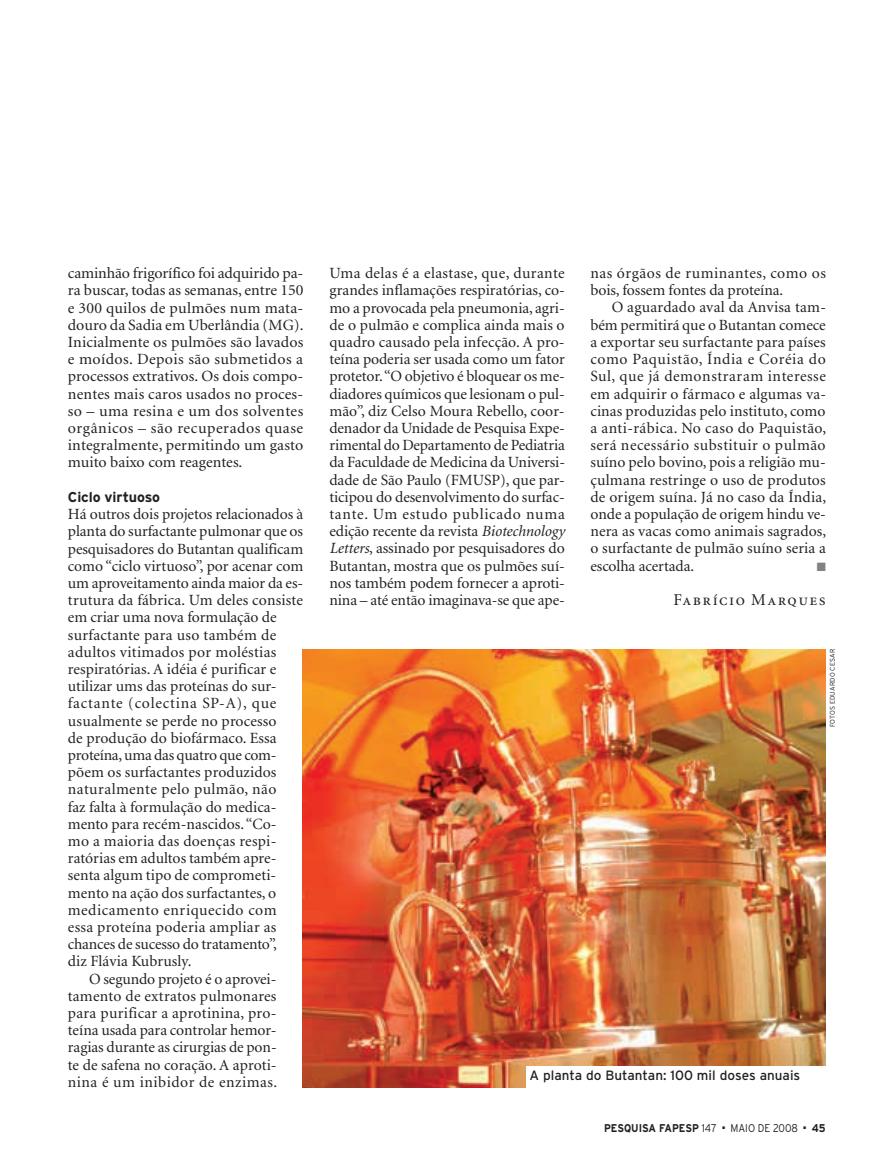
<style>
.page{position:relative;width:885px;height:1170px;background:#fff}
.page>*{position:absolute;margin:0;border:0;box-sizing:border-box;transform-origin:0 0}
.t1{font:16.5px "Minion Regular SC";letter-spacing:.09em;color:#231f20}
.t2{font:15.6px/17.2px "Minion";letter-spacing:.005em;color:#231f20;text-align:justify}
.t3{font:15.6px "Minion";letter-spacing:.035em;color:#231f20}
.t4{font:15.6px "Minion";letter-spacing:-.015em;color:#231f20}
.t5{font:15.6px "Minion";letter-spacing:.05em;color:#231f20}
.t6{font:15.6px "Minion";letter-spacing:.025em;color:#231f20}
.t7{font:700 14.25px "Interstate";color:#231f20}
.t8{font:13.5px "Interstate";color:#231f20}
.t9{font:12px "Zapf Dingbats";color:#808285}
.t10{font:700 11.25px "Interstate";color:#231f20;scale:.9 1}
.t11{font:300 11.25px "Interstate";color:#231f20;scale:.9 1}
.t12{font:300 6.75px "Interstate";letter-spacing:.025em;color:#231f20}
.s1{font-style:italic}
.s2{font-weight:300}
</style>
<div class="page">
<img style="left:302px;top:649px;width:523px;height:438px">
<div style="left:526px;top:1066px;width:299px;height:30px;background:#fff"></div>
<p class="t2" style="left:68px;top:265px;width:237px">caminhão frigorífico foi adqui rido pa&shy;ra buscar, todas as semanas, entre 150 e 300 quilos de pulmões num mata&shy;douro da Sadia em Uberlândia (MG).<br>Inicialmente os pulmões são lavados e moídos. Depois são submetidos a processos extrativos. Os dois compo&shy;nentes mais caros usados no proces&shy;so – uma resina e um dos solventes orgânicos – são recuperados quase integralmente, permitindo um gasto mui to baixo com reagentes.</p>
<p class="t7" style="left:68px;top:491px;width:93px">C iclo virtuoso</p>
<p class="t2" style="left:68px;top:506px;width:237px">Há outros dois projetos relacionados à</p>
<p class="t2" style="left:68px;top:523px;width:237px">planta do surfactante pulmonar que os</p>
<p class="t2" style="left:68px;top:540px;width:237px">pesquisadores do Butantan qualificam</p>
<p class="t2" style="left:68px;top:557px;width:237px">como “ciclo virtuoso”, por acenar com</p>
<p class="t2" style="left:68px;top:574px;width:237px">um aproveitamento ainda maior da es-</p>
<p class="t2" style="left:68px;top:592px;width:237px">trutura da fábrica. Um deles consiste</p>
<p class="t2" style="left:68px;top:609px;width:210px">em criar uma nova formulação de</p>
<p class="t2" style="left:68px;top:626px;width:210px">surfactante para uso também de</p>
<p class="t2" style="left:68px;top:643px;width:210px">adultos vitimados por moléstias</p>
<p class="t2" style="left:68px;top:660px;width:210px">respiratórias. A idéia é purificar e</p>
<p class="t2" style="left:68px;top:678px;width:210px">utilizar ums das proteínas do sur-</p>
<p class="t5" style="left:68px;top:695px;width:210px">factante (colectina SP-A), que</p>
<p class="t2" style="left:68px;top:712px;width:210px">usualmente se perde no processo</p>
<p class="t2" style="left:68px;top:729px;width:210px">de produção do biofármaco. Essa</p>
<p class="t4" style="left:68px;top:747px;width:210px">proteína, uma das quatro que com-</p>
<p class="t2" style="left:68px;top:764px;width:210px">põem os surfactantes produzidos</p>
<p class="t6" style="left:68px;top:781px;width:210px">naturalmente pelo pulmão, não</p>
<p class="t2" style="left:68px;top:798px;width:210px">faz falta à formulação do medica-</p>
<p class="t2" style="left:68px;top:815px;width:210px">mento para recém-nascidos. “Co-</p>
<p class="t2" style="left:68px;top:832px;width:210px">mo a maioria das doenças respi-</p>
<p class="t2" style="left:68px;top:850px;width:210px">ratórias em adultos também apre-</p>
<p class="t2" style="left:68px;top:867px;width:210px">senta algum tipo de comprometi-</p>
<p class="t2" style="left:68px;top:884px;width:210px">mento na ação dos surfactantes, o</p>
<p class="t3" style="left:68px;top:902px;width:210px">medicamento enriquecido com</p>
<p class="t2" style="left:68px;top:918px;width:210px">essa proteína poderia ampliar as</p>
<p class="t2" style="left:68px;top:936px;width:211px">chances de sucesso do tratamento”,</p>
<p class="t2" style="left:68px;top:953px;width:125px">diz Flávia Kubrusly.</p>
<p class="t2" style="left:89px;top:970px;width:189px">O segundo projeto é o aprovei-</p>
<p class="t2" style="left:68px;top:987px;width:210px">tamento de extratos pulmonares</p>
<p class="t2" style="left:68px;top:1004px;width:210px">para purificar a aprotinina, pro-</p>
<p class="t2" style="left:68px;top:1022px;width:210px">teína usada para controlar hemor-</p>
<p class="t2" style="left:68px;top:1039px;width:210px">ragias durante as cirurgias de pon-</p>
<p class="t2" style="left:68px;top:1056px;width:210px">te de safena no coração. A aproti-</p>
<p class="t3" style="left:68px;top:1073px;width:211px">nina é um inibidor de enzimas.</p>
<p class="t2" style="left:329px;top:265px;width:237px">Uma delas é a elastase, que, durante grandes inflamações respiratórias, co&shy;mo a provocada pela pneumonia, agri&shy;de o pulmão e complica ainda mais o quadro causado pela infecção. A pro&shy;teína poderia ser usada como um fator protetor. “O objetivo é bloquear os me&shy;diadores químicos que lesionam o pul&shy;mão”, diz Celso Moura Rebello, coor&shy;denador da Unidade de Pesquisa Expe&shy;rimental do Departamento de Pediatria da Faculdade de Medicina da Universi&shy;dade de São Paulo (FMUSP), que par&shy;ticipou do desenvolvimento do surfac&shy;tante. Um estudo publicado numa edição recente da revista <span class="s1">Biotechnology Letters</span>, assinado por pesquisadores do Butantan, mostra que os pulmões suí&shy;nos também podem fornecer a aproti&shy;nina – até então imaginava-se que ape-</p>
<p class="t2" style="left:590px;top:265px;width:237px">nas órgãos de ruminantes, como os bois, fossem fontes da proteína.</p>
<p class="t2" style="left:590px;top:299px;width:237px;text-indent:21px">O aguardado aval da Anvisa tam&shy;bém permitirá que o Butantan comece a exportar seu surfactante para países como Paquistão, Índia e Coréia do Sul, que já demonstraram interesse em adquirir o fármaco e algumas va&shy;cinas produzidas pelo instituto, como a anti-rábica. No caso do Paquistão, será necessário substituir o pulmão suíno pelo bovino, pois a religião mu&shy;çulmana restringe o uso de produtos de origem suína. Já no caso da Índia, onde a população de origem hindu ve&shy;nera as vacas como animais sagrados, o surfactante de pulmão suíno seria a escolha acertada.</p>
<p class="t9" style="left:816px;top:561px;width:11px">■</p>
<p class="t1" style="left:673px;top:591px;width:154px">Fabrício Marques</p>
<p class="t12" style="left:829px;top:727px;width:80px;rotate:-90deg">FOTOS EDUARDO CESAR</p>
<p class="t8" style="left:529px;top:1070px;width:272px">A planta do Butantan: 100 m il doses anuais</p>
<p class="t10" style="left:604px;top:1123px;width:127px">PESQUISA FAPESP <span class="s2">147</span></p>
<p class="t11" style="left:722px;top:1123px;width:85px">■ MAIO DE 2008</p>
<p class="t10" style="left:803px;top:1123px;width:24px">■ 45</p>
</div>
